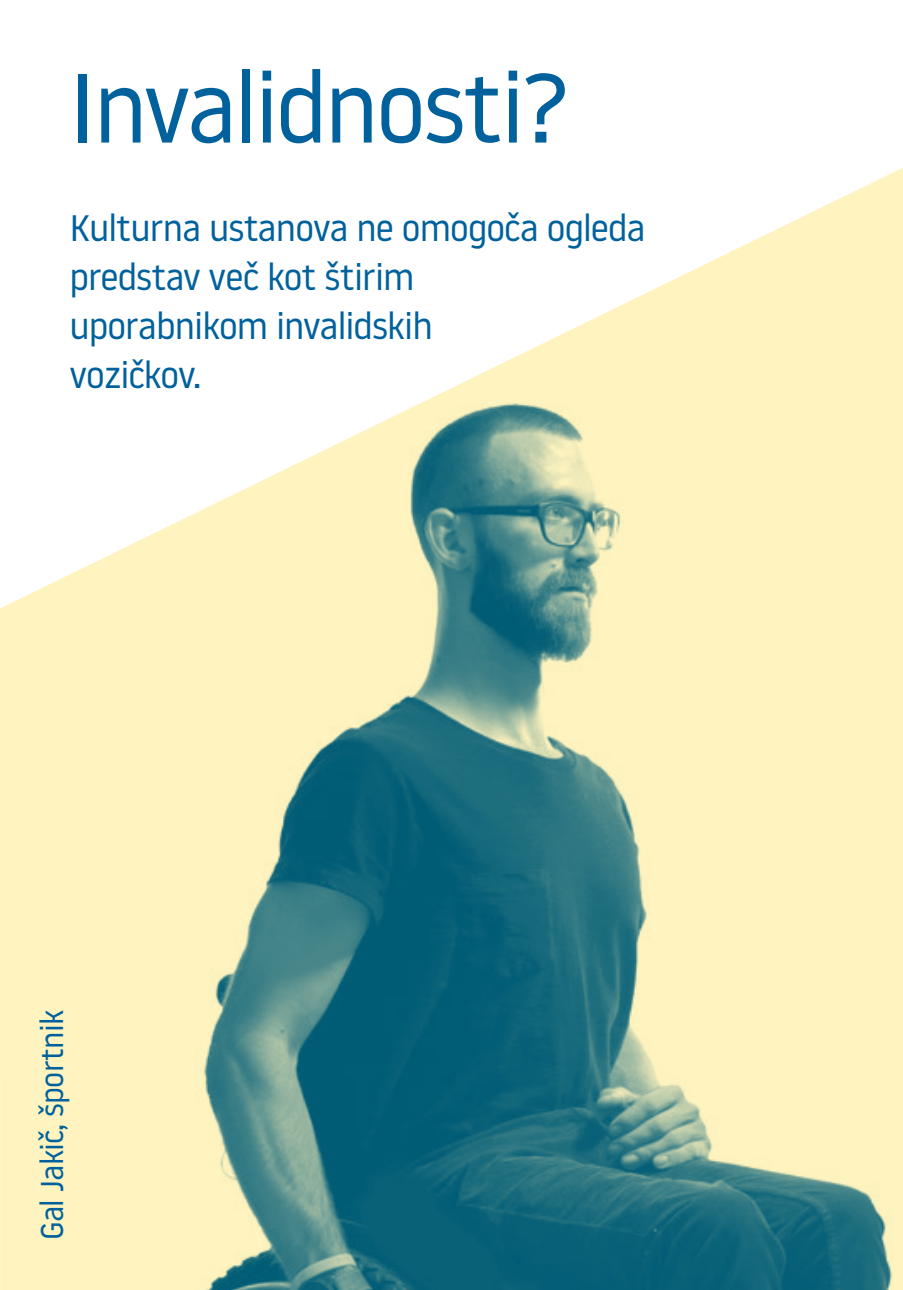
<style>
.page{position:relative;width:903px;height:1290px;background:#fff}
.page>*{position:absolute;margin:0;border:0;box-sizing:border-box;transform-origin:0 0}
.t1{font:98px "Noway";letter-spacing:-.03em;color:#00619d}
.t2{font:36.75px/49px "Noway";letter-spacing:-.025em;color:#00619d}
.t3{font:31.5px "Noway";letter-spacing:-.025em;color:#00619d}
</style>
<div class="page">
<img style="left:15px;top:608px;width:888px;height:682px">
<svg style="left:1px;top:168px;width:902px;height:440px"></svg>
<h1 class="t1" style="left:69px;top:42px;width:502px">Invalidnosti?</h1>
<p class="t2" style="left:69px;top:202px;width:578px">Kulturna ustanova ne omogoča ogleda predstav več kot štirim<br>uporabnikom invalidskih<br>vozičkov.</p>
<p class="t3" style="left:31px;top:1240px;width:232px;rotate:-90deg">Gal Jakič, športnik</p>
</div>
